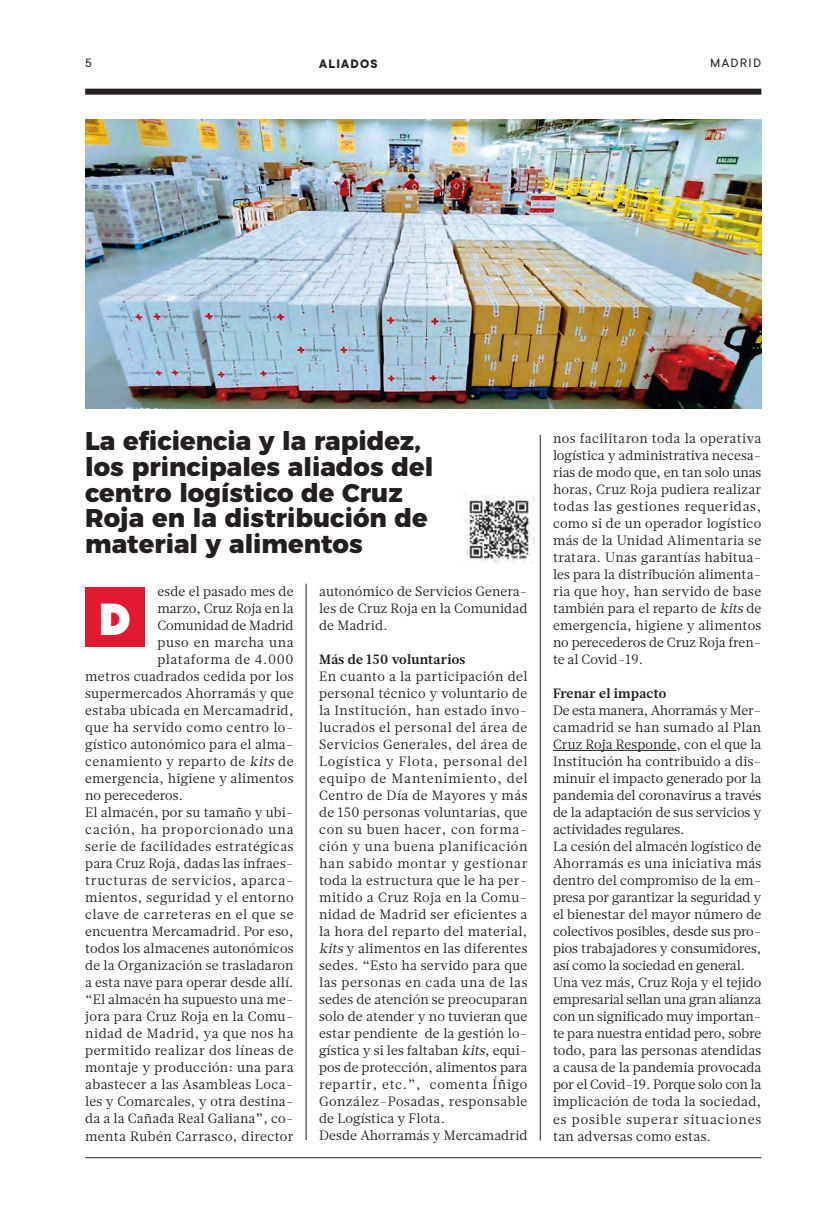
<style>
.page{position:relative;width:829px;height:1220px;background:#fff}
.page>*{position:absolute;margin:0;border:0;box-sizing:border-box;transform-origin:0 0}
.t1{font:900 49.8px "TT Commons";color:#fff}
.t2{font:800 25.65px/25.7px "Montserrat";color:#231f20}
.t3{font:13.5px/17px "Glosa Text";letter-spacing:.015em;color:#231f20;text-align:justify}
.t4{font:13.5px/17px "Glosa Text";letter-spacing:-.005em;color:#231f20}
.t5{font:13.5px "Glosa Text";letter-spacing:.035em;color:#231f20}
.t6{font:13.5px "Glosa Text";letter-spacing:.04em;color:#231f20}
.t7{font:700 13.5px "Glosa Text";letter-spacing:.025em;color:#231f20}
.t8{font:13.5px "Glosa Text";letter-spacing:.05em;color:#231f20}
.t9{font:13.5px "Glosa Text";letter-spacing:.06em;color:#231f20}
.t10{font:13.5px "Glosa Text";letter-spacing:-.01em;color:#231f20}
.t11{font:13.5px "Glosa Text";letter-spacing:.045em;color:#231f20}
.t12{font:13.5px "TT Commons";letter-spacing:.095em;color:#231f20}
.t13{font:700 13.5px "TT Commons";letter-spacing:.095em;color:#231f20}
.s1{font-style:italic}
</style>
<div class="page">
<div style="left:85px;top:89px;width:676px;height:6px;background:#231f20"></div>
<hr style="left:85px;top:1157px;width:676px;height:1px;background:#231f20">
<hr style="left:540px;top:435px;width:1px;height:705px;background:#231f20">
<hr style="left:553px;top:750px;width:123px;height:1px;background:#231f20">
<img style="left:85px;top:119px;width:676px;height:289px">
<img style="left:465px;top:494px;width:69px;height:70px">
<hr style="left:306px;top:583px;width:1px;height:556px;background:#231f20">
<div style="left:85px;top:587px;width:60px;height:59px;background:#e21931"></div>
<p class="t12" style="left:85px;top:57px;width:8px">5</p>
<p class="t13" style="left:319px;top:58px;width:60px">ALIADOS</p>
<p class="t12" style="left:710px;top:57px;width:52px">MADRID</p>
<h2 class="t2" style="left:85px;top:430px;width:350px">La eficiencia y la rapidez, los principales aliados del centro logístico de Cruz<br>Roja en la distribución de material y alimentos</h2>
<p class="t3" style="left:157px;top:583px;width:138px">esde el pasado mes de</p>
<p class="t3" style="left:157px;top:600px;width:138px">marzo, Cruz Roja en la</p>
<p class="t10" style="left:157px;top:620px;width:138px">Comunidad de Madrid</p>
<p class="t11" style="left:157px;top:637px;width:138px">puso en marcha una</p>
<p class="t5" style="left:157px;top:654px;width:138px">plataforma de 4.000</p>
<p class="t3" style="left:85px;top:668px;width:210px">metros cuadrados cedida por los</p>
<p class="t3" style="left:85px;top:686px;width:210px">supermercados Ahorramás y que</p>
<p class="t3" style="left:85px;top:703px;width:210px">estaba ubicada en Mercamadrid,</p>
<p class="t3" style="left:85px;top:720px;width:210px">que ha servido como centro lo-</p>
<p class="t3" style="left:85px;top:737px;width:210px">gístico autonómico para el alma-</p>
<p class="t3" style="left:85px;top:754px;width:210px">cenamiento y reparto de <span class="s1">kits</span> de</p>
<p class="t3" style="left:85px;top:771px;width:210px">emergencia, higiene y alimentos</p>
<p class="t4" style="left:85px;top:788px;width:99px">no perecederos.</p>
<p class="t3" style="left:85px;top:805px;width:210px">El almacén, por su tamaño y ubi-</p>
<p class="t9" style="left:85px;top:824px;width:210px">cación, ha proporcionado una</p>
<p class="t5" style="left:85px;top:841px;width:210px">serie de facilidades estratégicas</p>
<p class="t3" style="left:85px;top:856px;width:210px">para Cruz Roja, dadas las infraes-</p>
<p class="t8" style="left:85px;top:875px;width:210px">tructuras de servicios, aparca-</p>
<p class="t3" style="left:85px;top:890px;width:210px">mientos, seguridad y el entorno</p>
<p class="t6" style="left:85px;top:909px;width:210px">clave de carreteras en el que se</p>
<p class="t3" style="left:85px;top:924px;width:210px">encuentra Mercamadrid. Por eso,</p>
<p class="t3" style="left:85px;top:941px;width:210px">todos los almacenes autonómicos</p>
<p class="t3" style="left:85px;top:958px;width:210px">de la Organización se trasladaron</p>
<p class="t3" style="left:85px;top:975px;width:210px">a esta nave para operar desde allí.</p>
<p class="t3" style="left:85px;top:992px;width:210px">“El almacén ha supuesto una me-</p>
<p class="t5" style="left:85px;top:1011px;width:210px">jora para Cruz Roja en la Comu-</p>
<p class="t5" style="left:85px;top:1028px;width:210px">nidad de Madrid, ya que nos ha</p>
<p class="t6" style="left:85px;top:1045px;width:210px">permitido realizar dos líneas de</p>
<p class="t3" style="left:85px;top:1060px;width:210px">montaje y producción: una para</p>
<p class="t3" style="left:85px;top:1077px;width:210px">abastecer a las Asambleas Loca-</p>
<p class="t3" style="left:85px;top:1094px;width:210px">les y Comarcales, y otra destina-</p>
<p class="t3" style="left:85px;top:1111px;width:210px">da a la Cañada Real Galiana”, co-</p>
<p class="t3" style="left:85px;top:1128px;width:210px">menta Rubén Carrasco, director</p>
<h1 class="t1" style="left:99px;top:599px;width:34px">D</h1>
<p class="t3" style="left:319px;top:583px;width:210px">autonómico de Servicios Genera&shy;les de Cruz Roja en la Comunidad de Madrid.</p>
<p class="t7" style="left:319px;top:654px;width:148px">Más de 150 voluntarios</p>
<p class="t3" style="left:319px;top:669px;width:210px;text-align:left">En cuanto a la participación del personal técnico y voluntario de la Institución, han estado invo&shy;lucrados el personal del área de<br>Servicios Generales, del área de<br>Logística y Flota, personal del equipo de Mantenimiento, del<br>Centro de Día de Mayores y más de 150 personas voluntarias, que con su buen hacer, con forma&shy;ción y una buena planificación han sabido montar y gestionar toda la estructura que le ha per&shy;mitido a Cruz Roja en la Comu&shy;nidad de Madrid ser eficientes a la hora del reparto del material, <span class="s1">kits</span> y alimentos en las diferentes sedes. “Esto ha servido para que las personas en cada una de las sedes de atención se preocuparan solo de atender y no tuvieran que estar pendiente de la gestión lo&shy;gística y si les faltaban <span class="s1">kits</span>, equi&shy;pos de protección, alimentos para repartir, etc.”, comenta Íñigo<br>González-Posadas, responsable de Logística y Flota.<br>Desde Ahorramás y Mercamadrid</p>
<p class="t3" style="left:553px;top:430px;width:210px">nos facilitaron toda la operativa logística y administrativa necesa&shy;rias de modo que, en tan solo unas horas, Cruz Roja pudiera realizar todas las gestiones requeridas, como si de un operador logístico más de la Unidad Alimentaria se tratara. Unas garantías habitua&shy;les para la distribución alimenta&shy;ria que hoy, han servido de base también para el reparto de <span class="s1">kits</span> de emergencia, higiene y alimentos no perecederos de Cruz Roja fren&shy;te al Covid-19.</p>
<p class="t7" style="left:553px;top:688px;width:115px">Frenar el impacto</p>
<p class="t4" style="left:553px;top:703px;width:210px">De esta manera, Ahorramás y Mer&shy;camadrid se han sumado al Plan<br>Cruz Roja Responde, con el que la<br>Institución ha contribuido a dis&shy;minuir el impacto generado por la pandemia del coronavirus a través de la adaptación de sus servicios y actividades regulares.<br>La cesión del almacén logístico de<br>Ahorramás es una iniciativa más dentro del compromiso de la em&shy;presa por garantizar la seguridad y el bienestar del mayor número de colectivos posibles, desde sus pro&shy;pios trabajadores y consumidores, así como la sociedad en general.<br>Una vez más, Cruz Roja y el tejido empresarial sellan una gran alianza con un significado muy importan&shy;te para nuestra entidad pero, sobre todo, para las personas atendidas a causa de la pandemia provocada por el Covid-19. Porque solo con la implicación de toda la sociedad, es posible superar situaciones tan adversas como estas.</p>
</div>
